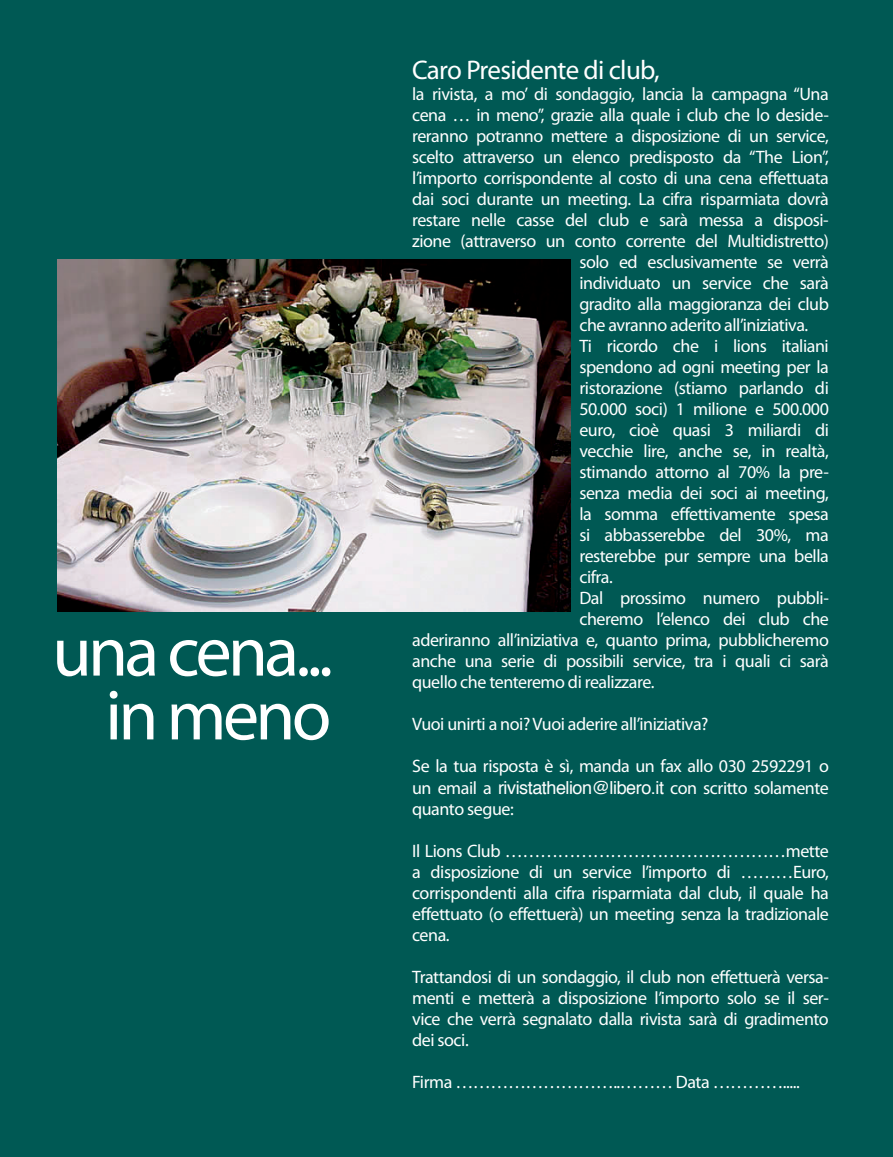
<style>
.page{position:relative;width:893px;height:1157px;background:#005954}
.page>*{position:absolute;margin:0;border:0;box-sizing:border-box;transform-origin:0 0}
.t1{font:72px/63.8px "Myriad Pro";letter-spacing:-.05em;color:#fff;text-align:right}
.t2{font:27px "Myriad Pro";letter-spacing:-.025em;color:#fff}
.t3{font:18px/21px "Myriad Pro";letter-spacing:-.025em;color:#fff;text-align:justify}
.s1{font-family:"Helvetica"}
</style>
<div class="page">
<img style="left:58px;top:259px;width:513px;height:353px">
<h1 class="t1" style="left:52px;top:618px;width:282px">una cena... in meno</h1>
<h2 class="t2" style="left:412px;top:53px;width:249px">Caro Presidente di club,</h2>
<p class="t3" style="left:412px;top:83px;width:418px">la rivista, a mo’ di sondaggio, lancia la campagna “Una</p>
<p class="t3" style="left:412px;top:104px;width:418px">cena … in meno”, grazie alla quale i club che lo deside-</p>
<p class="t3" style="left:412px;top:125px;width:418px">reranno potranno mettere a disposizione di un service,</p>
<p class="t3" style="left:412px;top:146px;width:418px">scelto attraverso un elenco predisposto da “The Lion”,</p>
<p class="t3" style="left:412px;top:167px;width:418px">l’importo corrispondente al costo di una cena effettuata</p>
<p class="t3" style="left:412px;top:188px;width:418px">dai soci durante un meeting. La cifra risparmiata dovrà</p>
<p class="t3" style="left:412px;top:209px;width:418px">restare nelle casse del club e sarà messa a disposi-</p>
<p class="t3" style="left:412px;top:230px;width:418px">zione (attraverso un conto corrente del Multidistretto)</p>
<p class="t3" style="left:579px;top:251px;width:251px">solo ed esclusivamente se verrà</p>
<p class="t3" style="left:579px;top:272px;width:251px">individuato un service che sarà</p>
<p class="t3" style="left:579px;top:293px;width:251px">gradito alla maggioranza dei club</p>
<p class="t3" style="left:579px;top:314px;width:230px">che avranno aderito all’iniziativa.</p>
<p class="t3" style="left:579px;top:335px;width:251px">Ti ricordo che i lions italiani</p>
<p class="t3" style="left:579px;top:356px;width:251px">spendono ad ogni meeting per la</p>
<p class="t3" style="left:579px;top:377px;width:251px">ristorazione (stiamo parlando di</p>
<p class="t3" style="left:579px;top:398px;width:251px">50.000 soci) 1 milione e 500.000</p>
<p class="t3" style="left:579px;top:419px;width:251px">euro, cioè quasi 3 miliardi di</p>
<p class="t3" style="left:579px;top:440px;width:251px">vecchie lire, anche se, in realtà,</p>
<p class="t3" style="left:579px;top:461px;width:251px">stimando attorno al 70% la pre-</p>
<p class="t3" style="left:579px;top:482px;width:251px">senza media dei soci ai meeting,</p>
<p class="t3" style="left:579px;top:503px;width:251px">la somma effettivamente spesa</p>
<p class="t3" style="left:579px;top:524px;width:251px">si abbasserebbe del 30%, ma</p>
<p class="t3" style="left:579px;top:545px;width:251px">resterebbe pur sempre una bella</p>
<p class="t3" style="left:579px;top:566px;width:35px">cifra.</p>
<p class="t3" style="left:579px;top:587px;width:251px">Dal prossimo numero pubbli-</p>
<p class="t3" style="left:579px;top:608px;width:251px">cheremo l’elenco dei club che</p>
<p class="t3" style="left:412px;top:629px;width:418px">aderiranno all’iniziativa e, quanto prima, pubblicheremo</p>
<p class="t3" style="left:412px;top:650px;width:418px">anche una serie di possibili service, tra i quali ci sarà</p>
<p class="t3" style="left:412px;top:671px;width:244px">quello che tenteremo di realizzare.</p>
<p class="t3" style="left:412px;top:713px;width:298px">Vuoi unirti a noi? Vuoi aderire all’iniziativa?</p>
<p class="t3" style="left:412px;top:755px;width:418px">Se la tua risposta è sì, manda un fax allo 030 2592291 o un email a <span class="s1">rivistathelion@libero.it</span> con scritto solamente quanto segue:</p>
<p class="t3" style="left:412px;top:839px;width:418px">Il Lions Club …………………………………………mette a disposizione di un service l’importo di ………Euro, corrispondenti alla cifra risparmiata dal club, il quale ha effettuato (o effettuerà) un meeting senza la tradizionale cena.</p>
<p class="t3" style="left:412px;top:965px;width:418px">Trattandosi di un sondaggio, il club non effettuerà versa&shy;menti e metterà a disposizione l’importo solo se il ser&shy;vice che verrà segnalato dalla rivista sarà di gradimento dei soci.</p>
<p class="t3" style="left:412px;top:1070px;width:389px">Firma ………………………..……… Data ………….....</p>
</div>
